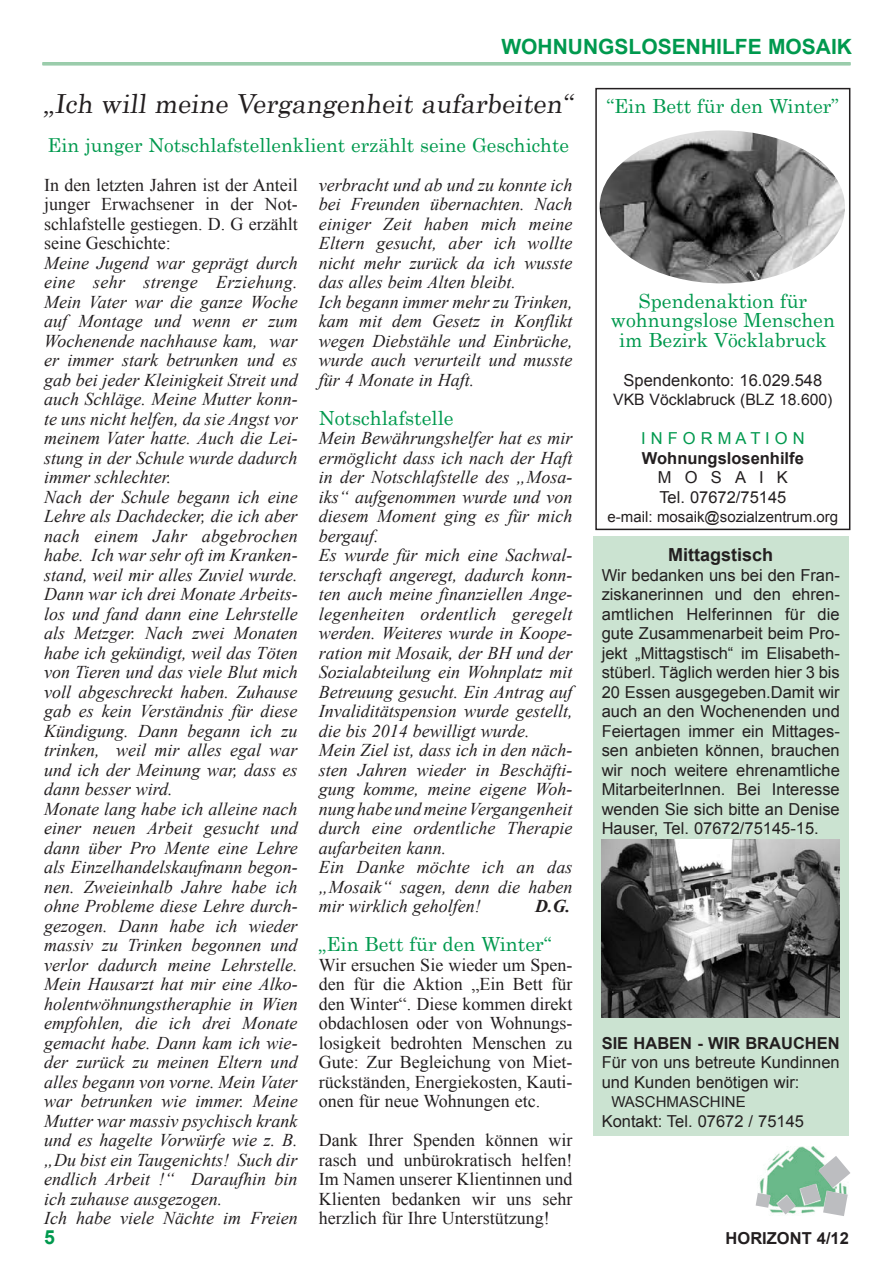
<style>
.page{position:relative;width:893px;height:1263px;background:#fff}
.page>*{position:absolute;margin:0;border:0;box-sizing:border-box;transform-origin:0 0}
.Überschrift{font:26.25px "Century";color:#231f20}
.Seitenrubrik{font:700 21px "Arial";color:#00994e}
.Zwischenüberschrift{font:19.5px "Century";color:#00994e}
.Seitenzahl{font:700 19.5px "Arial";color:#00994e}
.Zwischenüberschrift-2{font:19.2px "Century";color:#00994e}
.Text{font:italic 18px/19.5px "Times New Roman";color:#231f20;text-align:justify}
.Text-2{font:18px/19.5px "Times New Roman";color:#231f20;text-align:justify}
.KastenÜS{font:700 18px "Arial";color:#231f20}
.Text-3{font:italic 700 18px "Times New Roman";color:#231f20}
.KastenText{font:16.5px/19.5px "Arial";color:#231f20;text-align:justify}
.KastenText-2{font:700 16.5px/19.5px "Arial";color:#231f20;text-align:center}
.Horizont-Seite{font:700 16.5px "Arial";color:#231f20}
.KastenText-3{font:16.5px "Arial";color:#00994e}
.KastenText-4{font:15.75px "Arial";color:#231f20}
.KastenText-5{font:15px "Arial";color:#231f20}
.s1{font-weight:400}
</style>
<div class="page">
<hr style="left:43px;top:62px;width:807px;height:3px;background:#9bccab">
<img style="left:759px;top:1146px;width:66px;height:67px">
<svg style="left:777px;top:1156px;width:73px;height:60px"></svg>
<svg style="left:756px;top:1193px;width:14px;height:15px"></svg>
<div style="left:595px;top:88px;width:255px;height:442px;border:2px solid #231f20"></div>
<img style="left:600px;top:130px;width:245px;height:153px">
<div style="left:593px;top:536px;width:255px;height:599px;background:#cbe3d1"></div>
<img style="left:601px;top:839px;width:238px;height:179px">
<p class="Seitenrubrik" style="left:501px;top:33px;width:35px">WOHNUNGSLOSENHILFE</p>
<p class="Seitenrubrik" style="left:768px;top:33px;width:85px">MOSAIK</p>
<p class="Überschrift" style="left:44px;top:81px;width:534px">„Ich will meine Vergangenheit aufarbeiten“</p>
<p class="Zwischenüberschrift-2" style="left:48px;top:128px;width:523px">Ein junger Notschlafstellenklient erzählt seine Geschichte</p>
<p class="Text-2" style="left:44px;top:174px;width:255px">In den letzten Jahren ist der Anteil junger Erwachsener in der Not&shy;schlafstelle gestiegen. D. G erzählt seine Geschichte:</p>
<p class="Text" style="left:44px;top:252px;width:255px">Meine Jugend war geprägt durch eine sehr strenge Erziehung.<br>Mein Vater war die ganze Woche auf Montage und wenn er zum Wochenende nachhause kam, war er immer stark betrunken und es gab bei jeder Kleinigkeit Streit und auch Schläge. Meine Mutter konn&shy;te uns nicht helfen, da sie Angst vor meinem Vater hatte. Auch die Lei&shy;stung in der Schule wurde dadurch immer schlechter.</p>
<p class="Text" style="left:44px;top:486px;width:255px">Nach der Schule begann ich eine Lehre als Dachdecker, die ich aber nach einem Jahr abgebrochen habe. Ich war sehr oft im Kranken&shy;stand, weil mir alles Zuviel wurde.<br>Dann war ich drei Monate Arbeits&shy;los und fand dann eine Lehrstelle als Metzger. Nach zwei Monaten habe ich gekündigt, weil das Töten von Tieren und das viele Blut mich voll abgeschreckt haben. Zuhause gab es kein Verständnis für diese Kündigung. Dann begann ich zu trinken, weil mir alles egal war und ich der Meinung war, dass es dann besser wird.</p>
<p class="Text" style="left:44px;top:798px;width:255px">Monate lang habe ich alleine nach einer neuen Arbeit gesucht und dann über Pro Mente eine Lehre als Einzelhandelskaufmann begon&shy;nen. Zweieinhalb Jahre habe ich ohne Probleme diese Lehre durch&shy;gezogen. Dann habe ich wieder massiv zu Trinken begonnen und verlor dadurch meine Lehrstelle.<br>Mein Hausarzt hat mir eine Alko&shy;holentwöhnungstheraphie in Wien empfohlen, die ich drei Monate gemacht habe. Dann kam ich wie&shy;der zurück zu meinen Eltern und alles begann von vorne. Mein Vater war betrunken wie immer. Meine Mutter war massiv psychisch krank und es hagelte Vorwürfe wie z. B. „Du bist ein Taugenichts! Such dir endlich Arbeit !“ Daraufhin bin ich zuhause ausgezogen.</p>
<p class="Text" style="left:44px;top:1208px;width:255px">Ich habe viele Nächte im Freien</p>
<p class="Seitenzahl" style="left:44px;top:1224px;width:12px">5</p>
<p class="Text" style="left:319px;top:174px;width:255px">verbracht und ab und zu konnte ich bei Freunden übernachten. Nach einiger Zeit haben mich meine Eltern gesucht, aber ich wollte nicht mehr zurück da ich wusste das alles beim Alten bleibt.</p>
<p class="Text" style="left:319px;top:291px;width:255px">Ich begann immer mehr zu Trinken, kam mit dem Gesetz in Konflikt wegen Diebstähle und Einbrüche, wurde auch verurteilt und musste für 4 Monate in Haft.</p>
<p class="Zwischenüberschrift" style="left:319px;top:401px;width:136px">Notschlafstelle</p>
<p class="Text" style="left:319px;top:428px;width:255px">Mein Bewährungshelfer hat es mir ermöglicht dass ich nach der Haft in der Notschlafstelle des „Mosa&shy;iks“ aufgenommen wurde und von diesem Moment ging es für mich bergauf.</p>
<p class="Text" style="left:319px;top:545px;width:255px">Es wurde für mich eine Sachwal&shy;terschaft angeregt, dadurch konn&shy;ten auch meine finanziellen Ange&shy;legenheiten ordentlich geregelt werden. Weiteres wurde in Koope&shy;ration mit Mosaik, der BH und der Sozialabteilung ein Wohnplatz mit Betreuung gesucht. Ein Antrag auf Invaliditätspension wurde gestellt, die bis 2014 bewilligt wurde.</p>
<p class="Text" style="left:319px;top:740px;width:255px">Mein Ziel ist, dass ich in den näch&shy;sten Jahren wieder in Beschäfti&shy;gung komme, meine eigene Woh&shy;nung habe und meine Vergangenheit durch eine ordentliche Therapie aufarbeiten kann.</p>
<p class="Text" style="left:319px;top:857px;width:255px">Ein Danke möchte ich an das „Mosaik“ sagen, denn die haben mir wirklich geholfen!</p>
<p class="Text-3" style="left:535px;top:893px;width:36px">D.G.</p>
<p class="Zwischenüberschrift" style="left:319px;top:928px;width:234px">„Ein Bett für den Winter“</p>
<p class="Text-2" style="left:319px;top:954px;width:255px">Wir ersuchen Sie wieder um Spen&shy;den für die Aktion „Ein Bett für den Winter“. Diese kommen direkt obdachlosen oder von Wohnungs&shy;losigkeit bedrohten Menschen zu Gute: Zur Begleichung von Miet&shy;rückständen, Energiekosten, Kauti&shy;onen für neue Wohnungen etc.</p>
<p class="Text-2" style="left:319px;top:1130px;width:255px">Dank Ihrer Spenden können wir rasch und unbürokratisch helfen!<br>Im Namen unserer Klientinnen und Klienten bedanken wir uns sehr herzlich für Ihre Unterstützung!</p>
<p class="Zwischenüberschrift" style="left:607px;top:89px;width:234px">“Ein Bett für den Winter”</p>
<p class="Zwischenüberschrift" style="left:638px;top:284px;width:170px">Spendenaktion für</p>
<p class="Zwischenüberschrift" style="left:611px;top:304px;width:226px">wohnungslose Menschen</p>
<p class="Zwischenüberschrift" style="left:619px;top:323px;width:209px">im Bezirk Vöcklabruck</p>
<p class="KastenText" style="left:624px;top:370px;width:200px">Spendenkonto: 16.029.548</p>
<p class="KastenText-4" style="left:613px;top:389px;width:221px">VKB Vöcklabruck (BLZ 18.600)</p>
<p class="KastenText-3" style="left:641px;top:427px;width:165px">I N F O R M A T I O N</p>
<p class="KastenText-2" style="left:642px;top:448px;width:163px">WOHNUNGSLOSENHILFE<br><span class="s1">MOSAIK</span></p>
<p class="KastenText" style="left:659px;top:487px;width:129px">Tel. 07672/75145</p>
<p class="KastenText-5" style="left:607px;top:507px;width:232px">e-mail: mosaik@sozialzentrum.org</p>
<p class="KastenÜS" style="left:668px;top:543px;width:107px">MITTAGSTISCH</p>
<p class="KastenText" style="left:602px;top:565px;width:240px">Wir bedanken uns bei den Fran&shy;ziskanerinnen und den ehren&shy;amtlichen Helferinnen für die gute Zusammenarbeit beim Pro&shy;jekt „Mittagstisch“ im Elisabeth&shy;stüberl. Täglich werden hier 3 bis 20 Essen ausgegeben.Damit wir auch an den Wochenenden und Feiertagen immer ein Mittages&shy;sen anbieten können, brauchen wir noch weitere ehrenamtliche MitarbeiterInnen. Bei Interesse wenden Sie sich bitte an Denise Hauser, Tel. 07672/75145-15.</p>
<p class="KastenText-2" style="left:602px;top:1033px;width:240px">SIE HABEN - WIR BRAUCHEN</p>
<p class="KastenText" style="left:602px;top:1053px;width:240px">Für von uns betreute Kundinnen und Kunden benötigen wir:</p>
<p class="KastenText-5" style="left:611px;top:1092px;width:136px">WASCHMASCHINE</p>
<p class="KastenText" style="left:602px;top:1111px;width:204px">Kontakt: Tel. 07672 / 75145</p>
<p class="Horizont-Seite" style="left:726px;top:1227px;width:24px">HORIZONT</p>
<p class="Horizont-Seite" style="left:817px;top:1227px;width:34px">4/12</p>
</div>
